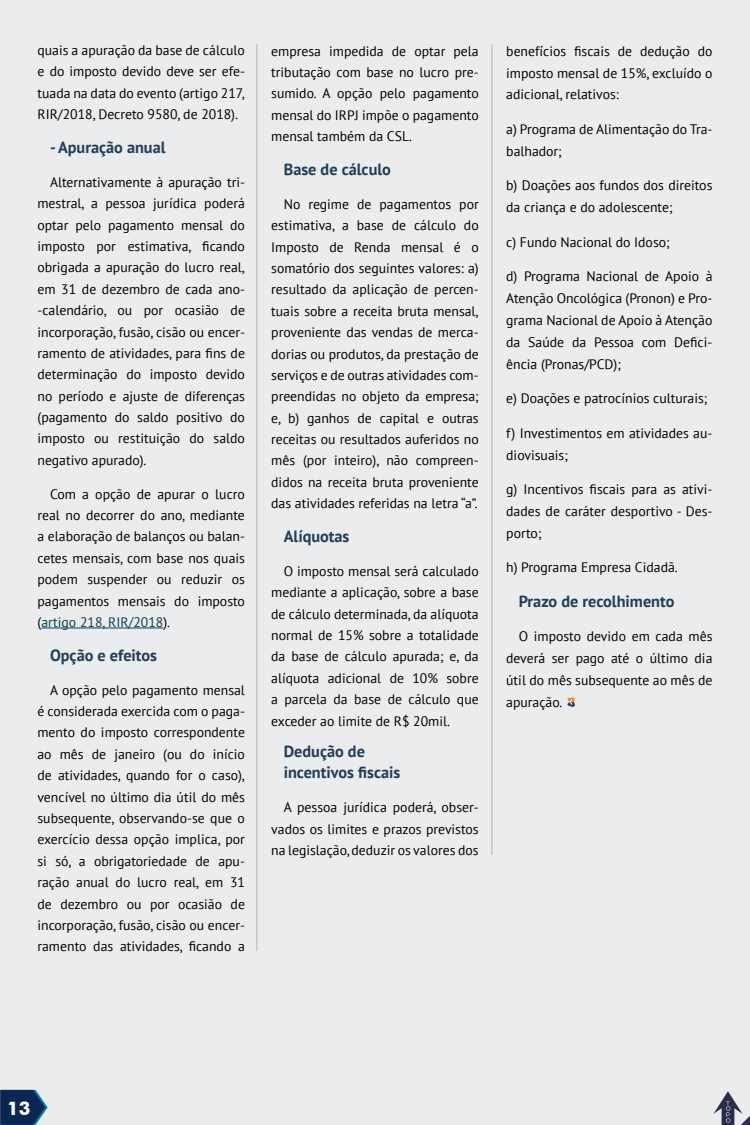
<style>
.page{position:relative;width:750px;height:1125px;background:#eaeced}
.page>*{position:absolute;margin:0;border:0;box-sizing:border-box;transform-origin:0 0}
.t1{font:700 18.75px "Futura BT";color:#fff}
.t2{font:700 16.25px/21.4px "PT Sans";color:#233c57}
.t3{font:13.75px/21.4px "PT Sans";color:#000;text-align:justify}
.s1{color:#0d3d54}
</style>
<div class="page">
<hr style="left:257px;top:44px;width:1px;height:907px;background:#000">
<hr style="left:492px;top:44px;width:1px;height:811px;background:#000">
<hr style="left:41px;top:628px;width:122px;height:1px;background:#0d3d54">
<svg style="left:713px;top:1091px;width:37px;height:34px"></svg>
<svg style="left:0;top:1090px;width:48px;height:35px;background:#28456a"></svg>
<svg style="left:567px;top:697px;width:8px;height:10px"></svg>
<p class="t3" style="left:38px;top:39px;width:209px">quais a apuração da base de cálculo e do imposto devido deve ser efe&shy;tuada na data do evento (artigo 217, RIR/2018, Decreto 9580, de 2018).</p>
<p class="t2" style="left:50px;top:136px;width:117px">- Apuração anual</p>
<p class="t3" style="left:38px;top:171px;width:209px;text-indent:12px">Alternativamente à apuração tri&shy;mestral, a pessoa jurídica poderá optar pelo pagamento mensal do imposto por estimativa, ficando obrigada a apuração do lucro real, em 31 de dezembro de cada ano--calendário, ou por ocasião de incorporação, fusão, cisão ou encer&shy;ramento de atividades, para fins de determinação do imposto devido no período e ajuste de diferenças (pagamento do saldo positivo do imposto ou restituição do saldo negativo apurado).</p>
<p class="t3" style="left:38px;top:483px;width:209px;text-indent:12px">Com a opção de apurar o lucro real no decorrer do ano, mediante a elaboração de balanços ou balan&shy;cetes mensais, com base nos quais podem suspender ou reduzir os pagamentos mensais do imposto (<span class="s1">artigo 218, RIR/2018</span>).</p>
<p class="t2" style="left:50px;top:644px;width:109px">Opção e efeitos</p>
<p class="t3" style="left:38px;top:679px;width:209px;text-indent:12px">A opção pelo pagamento mensal é considerada exercida com o paga&shy;mento do imposto correspondente ao mês de janeiro (ou do início de atividades, quando for o caso), vencível no último dia útil do mês subsequente, observando-se que o exercício dessa opção implica, por si só, a obrigatoriedade de apu&shy;ração anual do lucro real, em 31 de dezembro ou por ocasião de incorporação, fusão, cisão ou encer&shy;ramento das atividades, ficando a</p>
<p class="t3" style="left:271px;top:40px;width:209px">empresa impedida de optar pela tributação com base no lucro pre&shy;sumido. A opção pelo pagamento mensal do IRPJ impõe o pagamento mensal também da CSL.</p>
<p class="t2" style="left:284px;top:158px;width:109px">Base de cálculo</p>
<p class="t3" style="left:271px;top:193px;width:209px;text-indent:12px">No regime de pagamentos por estimativa, a base de cálculo do Imposto de Renda mensal é o somatório dos seguintes valores: a) resultado da aplicação de percen&shy;tuais sobre a receita bruta mensal, proveniente das vendas de merca&shy;dorias ou produtos, da prestação de serviços e de outras atividades com&shy;preendidas no objeto da empresa; e, b) ganhos de capital e outras receitas ou resultados auferidos no mês (por inteiro), não compreen&shy;didos na receita bruta proveniente das atividades referidas na letra “a”.</p>
<p class="t2" style="left:284px;top:525px;width:67px">Alíquotas</p>
<p class="t3" style="left:271px;top:560px;width:209px;text-indent:12px">O imposto mensal será calculado mediante a aplicação, sobre a base de cálculo determinada, da alíquota normal de 15% sobre a totalidade da base de cálculo apurada; e, da alíquota adicional de 10% sobre a parcela da base de cálculo que exceder ao limite de R$ 20mil.</p>
<p class="t2" style="left:284px;top:740px;width:118px">Dedução de incentivos fiscais</p>
<p class="t3" style="left:271px;top:796px;width:209px;text-indent:12px">A pessoa jurídica poderá, obser&shy;vados os limites e prazos previstos na legislação, deduzir os valores dos</p>
<p class="t3" style="left:506px;top:40px;width:208px;line-height:21.9px">benefícios fiscais de dedução do imposto mensal de 15%, excluído o adicional, relativos:</p>
<p class="t3" style="left:506px;top:118px;width:208px;line-height:21.9px">a) Programa de Alimentação do Tra&shy;balhador;</p>
<p class="t3" style="left:506px;top:174px;width:208px;line-height:21.9px">b) Doações aos fundos dos direitos da criança e do adolescente;</p>
<p class="t3" style="left:506px;top:231px;width:165px">c) Fundo Nacional do Idoso;</p>
<p class="t3" style="left:506px;top:265px;width:208px;line-height:21.9px">d) Programa Nacional de Apoio à Atenção Oncológica (Pronon) e Pro&shy;grama Nacional de Apoio à Atenção da Saúde da Pessoa com Defici&shy;ência (Pronas/PCD);</p>
<p class="t3" style="left:506px;top:387px;width:203px">e) Doações e patrocínios culturais;</p>
<p class="t3" style="left:506px;top:422px;width:208px;line-height:21.9px">f) Investimentos em atividades au&shy;diovisuais;</p>
<p class="t3" style="left:506px;top:478px;width:208px;line-height:21.9px">g) Incentivos fiscais para as ativi&shy;dades de caráter desportivo - Des&shy;porto;</p>
<p class="t3" style="left:506px;top:556px;width:173px">h) Programa Empresa Cidadã.</p>
<p class="t2" style="left:519px;top:590px;width:157px">Prazo de recolhimento</p>
<p class="t3" style="left:506px;top:625px;width:208px;line-height:21.9px;text-indent:12px">O imposto devido em cada mês deverá ser pago até o último dia útil do mês subsequente ao mês de apuração.</p>
<h1 class="t1" style="left:7px;top:1097px;width:25px">13</h1>
</div>
